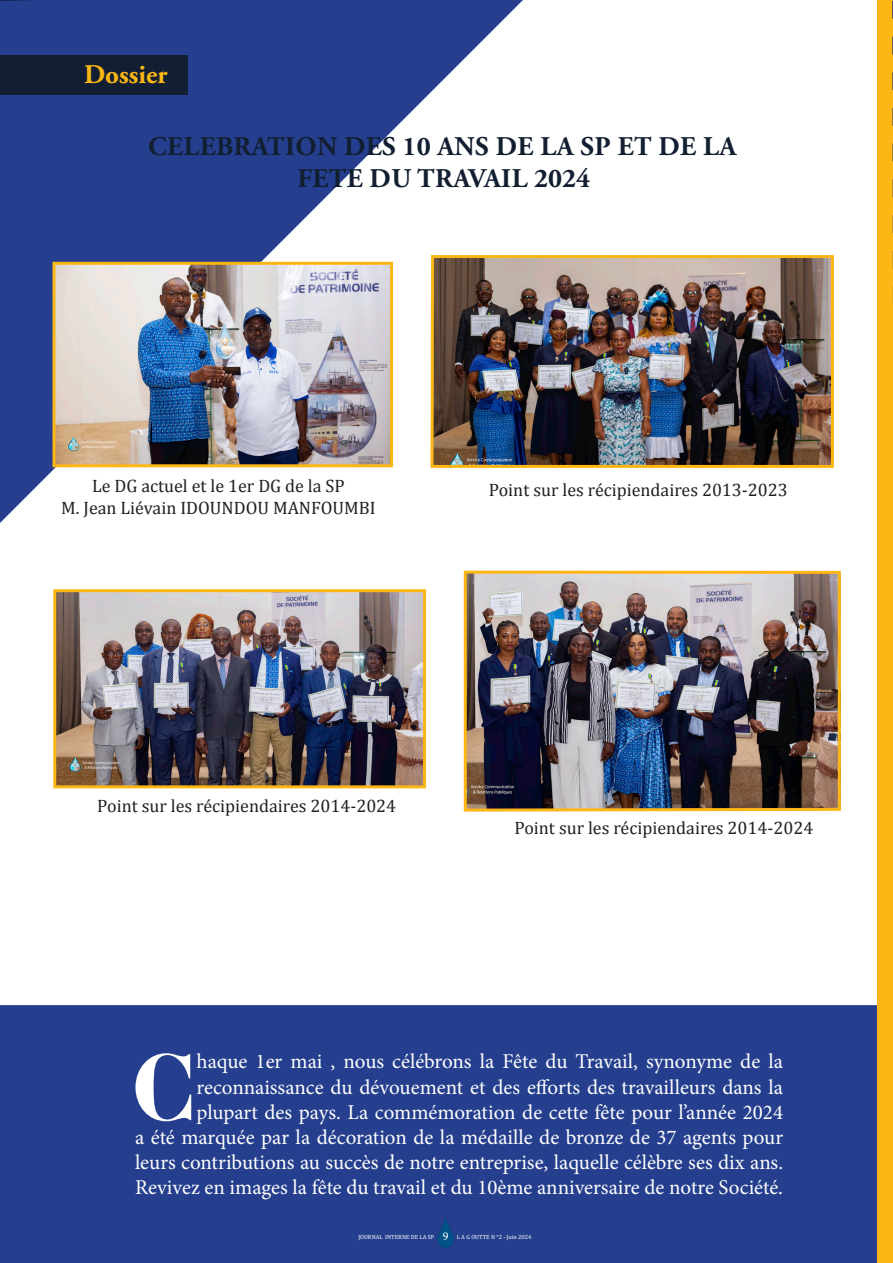
<style>
.page{position:relative;width:893px;height:1263px;background:#fff}
.page>*{position:absolute;margin:0;border:0;box-sizing:border-box;transform-origin:0 0}
.Headline__Center{font:700 90px "Essonnes Test Display";color:#fff}
.t1{font:700 27px "Adobe Garamond Pro";letter-spacing:.015em;color:#121f32}
.t2{font:700 27px "Adobe Garamond Pro";color:#fcb615}
.Body__Center{font:21px/25.2px "Minion Pro";color:#fff;text-align:right}
.body_text{font:18px "Cambria";color:#231f20}
.t3{font:12px "Minion Pro";color:#fff}
.t4{font:6px "Cambria";color:#fff}
</style>
<div class="page">
<svg style="left:0;top:0;width:523px;height:652px"></svg>
<img style="left:56px;top:266px;width:333px;height:197px">
<div style="left:52px;top:262px;width:341px;height:205px;border:3px solid #fcb615"></div>
<img style="left:429px;top:253px;width:405px;height:216px">
<div style="left:0;top:1005px;width:877px;height:258px;background:#253f8e"></div>
<div style="left:0;top:56px;width:188px;height:38px;background:#121f32"></div>
<img style="left:433px;top:1214px;width:26px;height:38px">
<div style="left:877px;top:0;width:16px;height:1263px;background:#fcb615"></div>
<svg style="left:892px;top:0;width:1px;height:304px"></svg>
<img style="left:57px;top:593px;width:365px;height:191px">
<div style="left:53px;top:589px;width:373px;height:199px;border:3px solid #fcb615"></div>
<img style="left:462px;top:569px;width:379px;height:243px">
<p class="t2" style="left:84px;top:59px;width:85px">Dossier</p>
<p class="t1" style="left:148px;top:130px;width:590px">CELEBRATION DES 10 ANS DE LA SP ET DE LA</p>
<p class="t1" style="left:297px;top:163px;width:294px">FETE DU TRAVAIL 2024</p>
<p class="body_text" style="left:92px;top:475px;width:254px">Le DG actuel et le 1er DG de la SP</p>
<p class="body_text" style="left:61px;top:496px;width:316px">M. Jean Liévain IDOUNDOU MANFOUMBI</p>
<p class="body_text" style="left:489px;top:479px;width:300px">Point sur les récipiendaires 2013-2023</p>
<p class="body_text" style="left:97px;top:795px;width:300px">Point sur les récipiendaires 2014-2024</p>
<p class="body_text" style="left:514px;top:816px;width:300px">Point sur les récipiendaires 2014-2024</p>
<p class="Headline__Center" style="left:131px;top:1052px;width:67px">C</p>
<p class="Body__Center" style="left:196px;top:1049px;width:588px">haque 1er mai , nous célébrons la Fête du Travail, synonyme de la</p>
<p class="Body__Center" style="left:135px;top:1074px;width:650px">reconnaissance du dévouement et des efforts des travailleurs dans la plupart des pays. La commémoration de cette fête pour l’année 2024<br>a été marquée par la décoration de la médaille de bronze de 37 agents pour leurs contributions au succès de notre entreprise, laquelle célèbre ses dix ans.<br>Revivez en images la fête du travail et du 10ème anniversaire de notre Société.</p>
<p class="t3" style="left:443px;top:1228px;width:7px">9</p>
<p class="t4" style="left:358px;top:1233px;width:77px">JOURNAL INTERNE DE LA SP</p>
<p class="t4" style="left:457px;top:1233px;width:76px">L A G OUTTE N °2 - Juin 2024</p>
</div>
